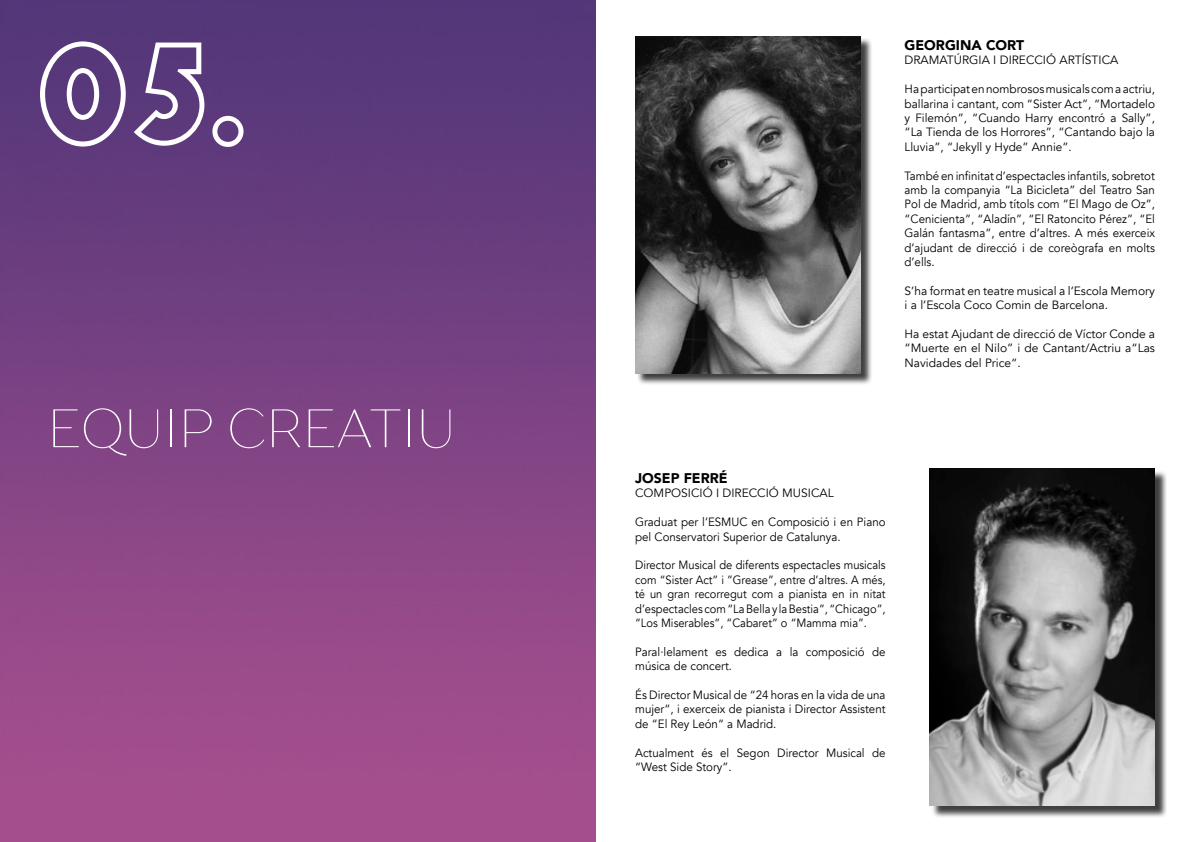
<style>
.page{position:relative;width:1191px;height:842px;background:#fff}
.page>*{position:absolute;margin:0;border:0;box-sizing:border-box;transform-origin:0 0}
.t1{font:133.5px "Vinnie Boom Bah NF";color:#fff}
.t2{font:54px "Drugs";color:#fff}
.t3{font:900 14px "Avenir";color:#000}
.t4{font:12px/14.4px "Avenir";color:#000;scale:.96 1}
.t5{font:12px/14.4px "Avenir";color:#000;text-align:justify}
.t6{font:12px/14.4px "Avenir";color:#000;text-align:justify;scale:.93 1}
</style>
<div class="page">
<img style="left:0;top:0;width:595px;height:842px">
<div style="left:637px;top:38px;width:235px;height:347px;background:#000;opacity:.75"></div>
<img style="left:635px;top:36px;width:225px;height:337px">
<div style="left:931px;top:470px;width:236px;height:348px;background:#000;opacity:.75"></div>
<img style="left:930px;top:469px;width:225px;height:337px">
<h1 class="t1" style="left:36px;top:-7px;width:213px">05.</h1>
<h2 class="t2" style="left:47px;top:394px;width:411px">EQUIP CREATIU</h2>
<p class="t3" style="left:904px;top:33px;width:121px">GEORGINA CORT</p>
<p class="t5" style="left:904px;top:53px;width:215px">DRAMATÚRGIA I DIRECCIÓ ARTÍSTICA</p>
<p class="t5" style="left:904px;top:82px;width:252px">Ha participat en nombrosos musicals com a actriu, ballarina i cantant, com “Sister Act”, “Mortadelo y Filemón”, “Cuando Harry encontró a Sally”, “La Tienda de los Horrores”, “Cantando bajo la Lluvia”, “Jekyll y Hyde” Annie”.</p>
<p class="t4" style="left:904px;top:169px;width:262px;text-align:justify">També en infinitat d’espectacles infantils, sobretot amb la companyia “La Bicicleta” del Teatro San Pol de Madrid, amb títols com “El Mago de Oz”, “Cenicienta”, “Aladín”, “El Ratoncito Pérez”, “El Galán fantasma”, entre d’altres. A més exerceix d’ajudant de direcció i de coreògrafa en molts d’ells.</p>
<p class="t5" style="left:904px;top:284px;width:252px">S’ha format en teatre musical a l’Escola Memory i a l’Escola Coco Comin de Barcelona.</p>
<p class="t5" style="left:904px;top:327px;width:252px">Ha estat Ajudant de direcció de Víctor Conde a “Muerte en el Nilo” i de Cantant/Actriu a“Las Navidades del Price“.</p>
<p class="t3" style="left:635px;top:466px;width:94px">JOSEP FERRÉ</p>
<p class="t5" style="left:635px;top:486px;width:200px">COMPOSICIÓ I DIRECCIÓ MUSICAL</p>
<p class="t4" style="left:635px;top:515px;width:262px">Graduat per l’ESMUC en Composició i en Piano pel Conservatori Superior de Catalunya.</p>
<p class="t6" style="left:635px;top:558px;width:271px">Director Musical de diferents espectacles musicals com “Sister Act” i ”Grease”, entre d’altres. A més, té un gran recorregut com a pianista en in nitat d’espectacles com “La Bella y la Bestia”, “Chicago”, “Los Miserables”, “Cabaret” o “Mamma mia”.</p>
<p class="t4" style="left:635px;top:645px;width:262px">Paral·lelament es dedica a la composició de música de concert.</p>
<p class="t4" style="left:635px;top:688px;width:262px;text-align:justify">És Director Musical de “24 horas en la vida de una mujer“, i exerceix de pianista i Director Assistent de “El Rey León“ a Madrid.</p>
<p class="t4" style="left:635px;top:745px;width:262px">Actualment és el Segon Director Musical de “West Side Story”.</p>
</div>
